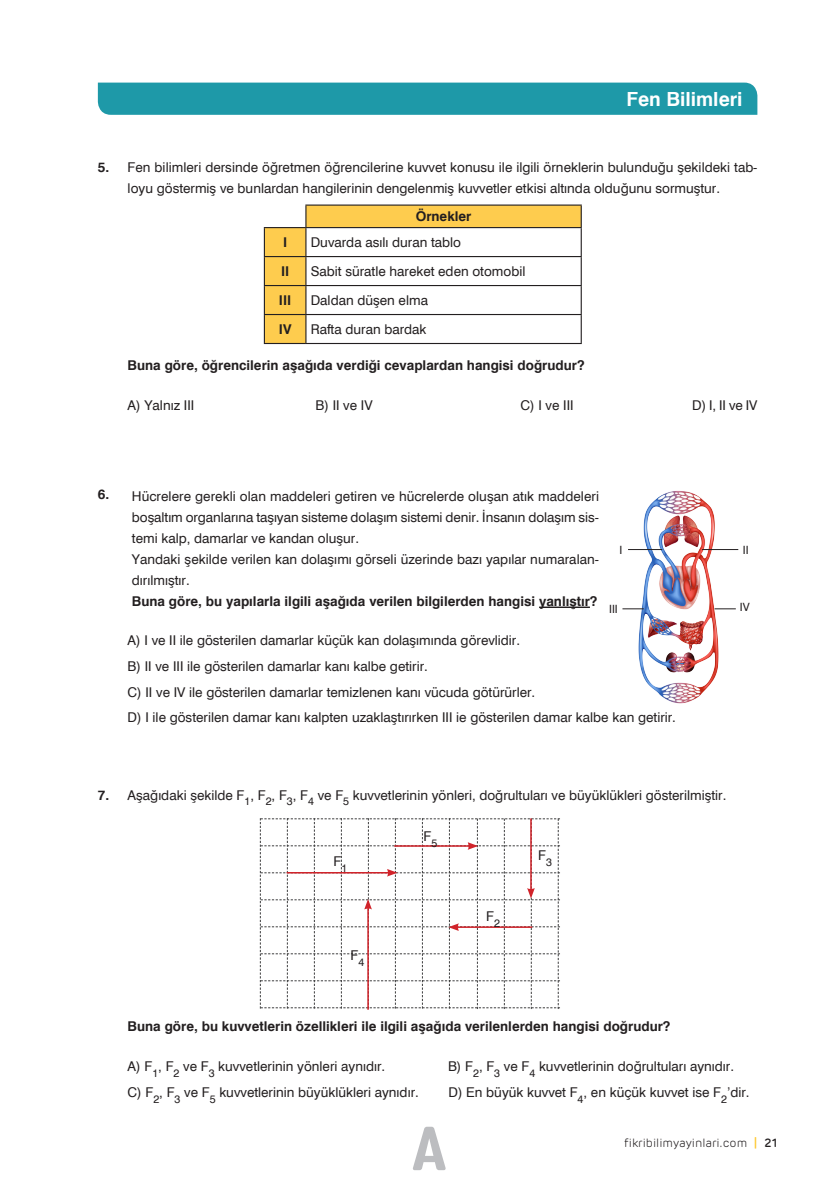
<style>
.page{position:relative;width:834px;height:1195px;background:#fff}
.page>*{position:absolute;margin:0;border:0;box-sizing:border-box;transform-origin:0 0}
.t1{font:60px "Grota Sans Rounded Regular 3";color:#bcbdc0}
.t2{font:700 19.5px "Swiss 721 BT";color:#fff}
.TS__PLAIN___TUR{font:13.5px/21px "Swiss 721 BT";color:#231f20;text-align:center}
.TC__ABCDE___TUR{font:13.5px "Swiss 721 BT";color:#231f20}
.TS__PLAIN___TUR-2{font:700 13.5px "Swiss 721 BT";color:#231f20}
.TS__BOLD___TUR{font:700 13.5px "Swiss 721 BT";color:#231f20}
.t3{font:300 12px "Rubrik";color:#231f20}
.t4{font:11.4px "Swiss 721 BT";color:#231f20}
.s1{font-weight:700}
.s2{font-weight:500;color:#fec62a}
.s3{font-weight:500}
</style>
<div class="page">
<div style="left:98px;top:83px;width:659px;height:32px;background:#1e99a8"></div>
<svg style="left:265px;top:206px;width:315px;height:137px"></svg>
<hr style="left:305px;top:205px;width:276px;height:1px;background:#231f20">
<hr style="left:264px;top:227px;width:42px;height:1px;background:#231f20">
<hr style="left:306px;top:227px;width:275px;height:1px;background:#231f20">
<hr style="left:264px;top:256px;width:42px;height:1px;background:#231f20">
<hr style="left:306px;top:256px;width:275px;height:1px;background:#231f20">
<hr style="left:264px;top:285px;width:42px;height:1px;background:#231f20">
<hr style="left:306px;top:285px;width:275px;height:1px;background:#231f20">
<hr style="left:264px;top:314px;width:42px;height:1px;background:#231f20">
<svg style="left:264px;top:228px;width:1px;height:115px"></svg>
<hr style="left:306px;top:314px;width:275px;height:1px;background:#231f20">
<svg style="left:305px;top:206px;width:1px;height:137px"></svg>
<svg style="left:580px;top:206px;width:1px;height:137px"></svg>
<hr style="left:264px;top:343px;width:42px;height:1px;background:#231f20">
<hr style="left:306px;top:343px;width:275px;height:1px;background:#231f20">
<hr style="left:367px;top:907px;width:2px;height:103px;background:#d1232a">
<svg style="left:260px;top:818px;width:300px;height:191px"></svg>
<hr style="left:539px;top:606px;width:50px;height:2px;background:#231f20">
<img style="left:635px;top:491px;width:86px;height:213px">
<hr style="left:702px;top:549px;width:36px;height:1px;background:#231f20">
<svg style="left:714px;top:608px;width:21px;height:1px"></svg>
<hr style="left:628px;top:549px;width:34px;height:1px;background:#231f20">
<svg style="left:622px;top:608px;width:21px;height:1px"></svg>
<h2 class="t2" style="left:626px;top:87px;width:118px">Fen Bilimleri</h2>
<p class="TS__PLAIN___TUR" style="left:98px;top:156px;width:661px"><span class="s1">5.</span> Fen bilimleri dersinde öğretmen öğrencilerine kuvvet konusu ile ilgili örneklerin bulunduğu şekildeki tab&shy;loyu göstermiş ve bunlardan hangilerinin dengelenmiş kuvvetler etkisi altında olduğunu sormuştur.</p>
<p class="TS__PLAIN___TUR-2" style="left:415px;top:208px;width:57px">Örnekler</p>
<p class="TS__PLAIN___TUR-2" style="left:283px;top:234px;width:6px">I</p>
<p class="TS__PLAIN___TUR" style="left:311px;top:232px;width:152px">Duvarda asılı duran tablo</p>
<p class="TS__PLAIN___TUR-2" style="left:281px;top:263px;width:10px">II</p>
<p class="TS__PLAIN___TUR" style="left:311px;top:261px;width:216px">Sabit süratle hareket eden otomobil</p>
<p class="TS__PLAIN___TUR-2" style="left:279px;top:292px;width:14px">III</p>
<p class="TS__PLAIN___TUR" style="left:311px;top:290px;width:119px">Daldan düşen elma</p>
<p class="TS__PLAIN___TUR-2" style="left:279px;top:321px;width:14px">IV</p>
<p class="TS__PLAIN___TUR" style="left:311px;top:319px;width:117px">Rafta duran bardak</p>
<p class="TS__BOLD___TUR" style="left:128px;top:357px;width:458px">Buna göre, öğrencilerin aşağıda verdiği cevaplardan hangisi doğrudur?</p>
<p class="TC__ABCDE___TUR" style="left:128px;top:397px;width:68px">A) Yalnız III</p>
<p class="TC__ABCDE___TUR" style="left:315px;top:397px;width:59px">B) II ve IV</p>
<p class="TC__ABCDE___TUR" style="left:520px;top:397px;width:55px">C) I ve III</p>
<p class="TC__ABCDE___TUR" style="left:692px;top:397px;width:67px">D) I, II ve IV</p>
<p class="TS__PLAIN___TUR-2" style="left:98px;top:486px;width:13px">6.</p>
<p class="TS__PLAIN___TUR" style="left:132px;top:485px;width:468px;text-align:left">Hücrelere gerekli olan maddeleri getiren ve hücrelerde oluşan atık maddeleri boşaltım organlarına taşıyan sisteme dolaşım sistemi denir. İnsanın dolaşım sis&shy;temi kalp, damarlar ve kandan oluşur.<br>Yandaki şekilde verilen kan dolaşımı görseli üzerinde bazı yapılar numaralan&shy;dırılmıştır.<br><span class="s1">Buna göre, bu yapılarla ilgili aşağıda verilen bilgilerden hangisi yanlıştır?</span></p>
<p class="t4" style="left:619px;top:543px;width:4px">I</p>
<p class="t4" style="left:742px;top:543px;width:7px">II</p>
<p class="t4" style="left:609px;top:602px;width:10px">III</p>
<p class="t4" style="left:739px;top:600px;width:11px">IV</p>
<p class="TC__ABCDE___TUR" style="left:128px;top:632px;width:394px">A) I ve II ile gösterilen damarlar küçük kan dolaşımında görevlidir.</p>
<p class="TC__ABCDE___TUR" style="left:128px;top:658px;width:301px">B) II ve III ile gösterilen damarlar kanı kalbe getirir.</p>
<p class="TC__ABCDE___TUR" style="left:128px;top:683px;width:409px">C) II ve IV ile gösterilen damarlar temizlenen kanı vücuda götürürler.</p>
<p class="TC__ABCDE___TUR" style="left:128px;top:709px;width:549px">D) I ile gösterilen damar kanı kalpten uzaklaştırırken III ie gösterilen damar kalbe kan getirir.</p>
<p class="TS__PLAIN___TUR" style="left:98px;top:784px;width:630px"><span class="s1">7.</span> Aşağıdaki şekilde F<sub>1</sub>, F<sub>2</sub>, F<sub>3</sub>, F<sub>4</sub> ve F<sub>5</sub> kuvvetlerinin yönleri, doğrultuları ve büyüklükleri gösterilmiştir.</p>
<p class="TS__PLAIN___TUR" style="left:333px;top:850px;width:15px">F<sub>1</sub></p>
<p class="TS__PLAIN___TUR" style="left:350px;top:944px;width:15px">F<sub>4</sub></p>
<p class="TS__PLAIN___TUR" style="left:423px;top:825px;width:15px">F<sub>5</sub></p>
<p class="TS__PLAIN___TUR" style="left:486px;top:906px;width:15px">F<sub>2</sub></p>
<p class="TS__PLAIN___TUR" style="left:538px;top:844px;width:15px">F<sub>3</sub></p>
<p class="TS__PLAIN___TUR-2" style="left:128px;top:1018px;width:544px">Buna göre, bu kuvvetlerin özellikleri ile ilgili aşağıda verilenlerden hangisi doğrudur?</p>
<p class="TC__ABCDE___TUR" style="left:128px;top:1058px;width:259px">A) F<sub>1</sub>, F<sub>2</sub> ve F<sub>3</sub> kuvvetlerinin yönleri aynıdır.</p>
<p class="TC__ABCDE___TUR" style="left:448px;top:1058px;width:287px">B) F<sub>2</sub>, F<sub>3</sub> ve F<sub>4</sub> kuvvetlerinin doğrultuları aynıdır.</p>
<p class="TC__ABCDE___TUR" style="left:128px;top:1084px;width:292px">C) F<sub>2</sub>, F<sub>3</sub> ve F<sub>5</sub> kuvvetlerinin büyüklükleri aynıdır.</p>
<p class="TC__ABCDE___TUR" style="left:448px;top:1084px;width:302px">D) En büyük kuvvet F<sub>4</sub>, en küçük kuvvet ise F<sub>2</sub>’dir.</p>
<h1 class="t1" style="left:412px;top:1112px;width:36px">A</h1>
<p class="t3" style="left:624px;top:1136px;width:155px">fikribilimyayinlari.com <span class="s2">|</span> <span class="s3">21</span></p>
</div>
